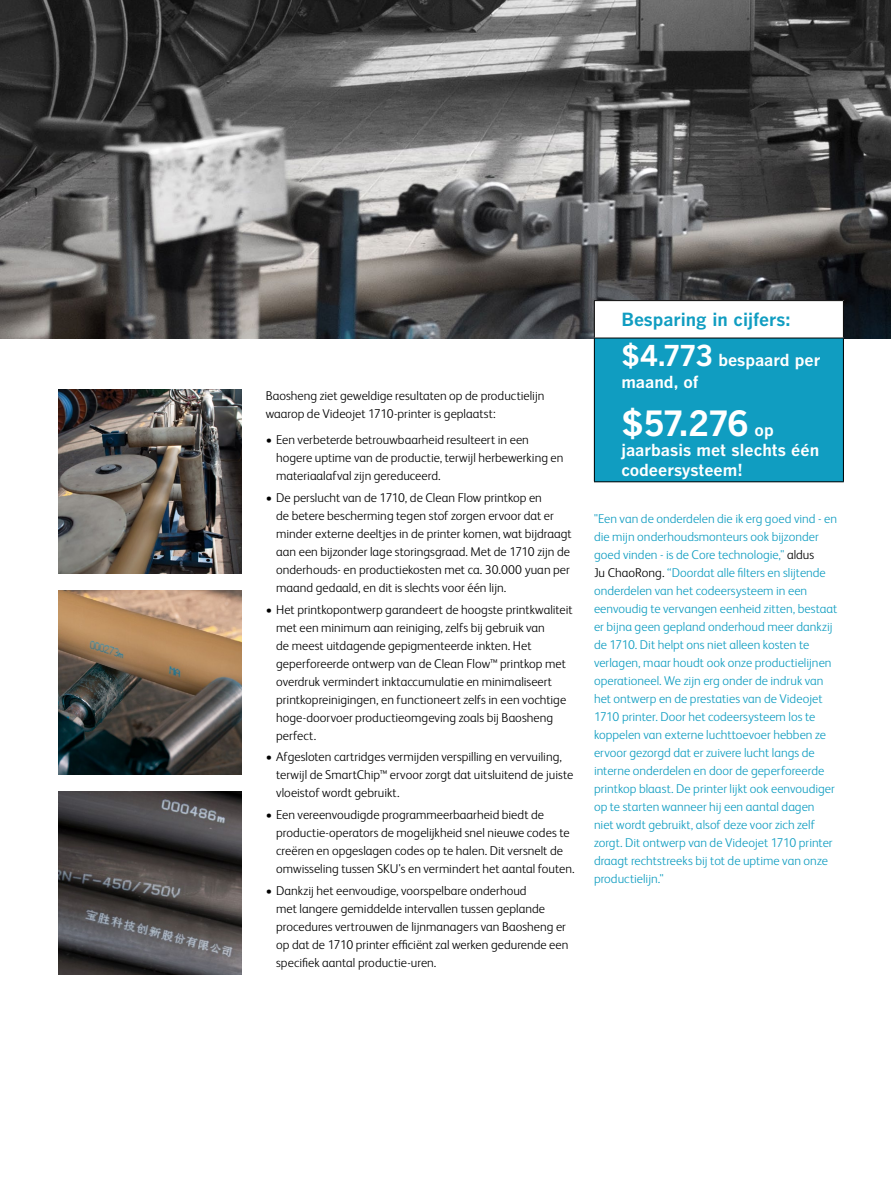
<style>
.page{position:relative;width:891px;height:1188px;background:#fff}
.page>*{position:absolute;margin:0;border:0;box-sizing:border-box;transform-origin:0 0}
.t1{font:700 34.5px "Benton Gothic";color:#fff}
.t2{font:700 18px "Benton Gothic";color:#109dc1}
.t3{font:700 16.5px/21.6px "Benton Gothic";color:#fff}
.t4{font:300 12.75px/18px "FS Albert Pro";color:#000}
.t5{font:300 12.75px/18px "FS Albert Pro";color:#109dc1}
.s1{font-size:28.5px}
.s2{font-size:16.5px}
.s3{color:#000}
</style>
<div class="page">
<img style="left:0;top:0;width:891px;height:338px">
<img style="left:58px;top:390px;width:184px;height:184px">
<img style="left:58px;top:591px;width:184px;height:183px">
<div style="left:594px;top:301px;width:249px;height:37px;background:#fff"></div>
<div style="left:594px;top:338px;width:249px;height:144px;background:#109dc1"></div>
<hr style="left:594px;top:300px;width:250px;height:1px;background:#000">
<hr style="left:594px;top:301px;width:1px;height:37px;background:#000">
<hr style="left:843px;top:301px;width:1px;height:37px;background:#000">
<hr style="left:594px;top:338px;width:250px;height:1px;background:#000">
<hr style="left:594px;top:338px;width:1px;height:143px;background:#000">
<hr style="left:843px;top:338px;width:1px;height:143px;background:#000">
<hr style="left:594px;top:481px;width:250px;height:1px;background:#000">
<img style="left:58px;top:791px;width:184px;height:184px">
<p class="t4" style="left:266px;top:386px;width:280px">Baosheng ziet geweldige resultaten op de productielijn waarop de Videojet 1710-printer is geplaatst:</p>
<p class="t4" style="left:276px;top:430px;width:289px;text-indent:-11px">• Een verbeterde betrouwbaarheid resulteert in een hogere uptime van de productie, terwijl herbewerking en materiaalafval zijn gereduceerd.</p>
<p class="t4" style="left:276px;top:488px;width:297px;text-indent:-11px">• De perslucht van de 1710, de Clean Flow printkop en<br>de betere bescherming tegen stof zorgen ervoor dat er minder externe deeltjes in de printer komen, wat bijdraagt aan een bijzonder lage storingsgraad. Met de 1710 zijn de onderhouds- en productiekosten met ca. 30.000 yuan per maand gedaald, en dit is slechts voor één lijn.</p>
<p class="t4" style="left:276px;top:600px;width:298px;text-indent:-11px">• Het printkopontwerp garandeert de hoogste printkwaliteit met een minimum aan reiniging, zelfs bij gebruik van<br>de meest uitdagende gepigmenteerde inkten. Het geperforeerde ontwerp van de Clean Flow™ printkop met overdruk vermindert inktaccumulatie en minimaliseert printkopreinigingen, en functioneert zelfs in een vochtige hoge-doorvoer productieomgeving zoals bij Baosheng perfect.</p>
<p class="t4" style="left:276px;top:747px;width:299px;text-indent:-11px">• Afgesloten cartridges vermijden verspilling en vervuiling, terwijl de SmartChip™ ervoor zorgt dat uitsluitend de juiste vloeistof wordt gebruikt.</p>
<p class="t4" style="left:276px;top:805px;width:300px;text-indent:-11px">• Een vereenvoudigde programmeerbaarheid biedt de productie-operators de mogelijkheid snel nieuwe codes te creëren en opgeslagen codes op te halen. Dit versnelt de omwisseling tussen SKU's en vermindert het aantal fouten.</p>
<p class="t4" style="left:276px;top:881px;width:294px;text-indent:-11px">• Dankzij het eenvoudige, voorspelbare onderhoud<br>met langere gemiddelde intervallen tussen geplande procedures vertrouwen de lijnmanagers van Baosheng er op dat de 1710 printer efficiënt zal werken gedurende een specifiek aantal productie-uren.</p>
<h2 class="t2" style="left:621px;top:309px;width:171px">Besparing in cijfers:</h2>
<p class="t3" style="left:621px;top:350px;width:201px"><span class="s1">$4.773</span> bespaard per maand, of</p>
<h1 class="t1" style="left:621px;top:404px;width:154px">$57.276 <span class="s2">op</span></h1>
<p class="t3" style="left:621px;top:440px;width:199px;line-height:19.8px">jaarbasis met slechts één codeersysteem!</p>
<p class="t5" style="left:594px;top:509px;width:245px">"Een van de onderdelen die ik erg goed vind - en die mijn onderhoudsmonteurs ook bijzonder goed vinden - is de Core technologie," <span class="s3">aldus<br>Ju ChaoRong.</span> “Doordat alle filters en slijtende onderdelen van het codeersysteem in een eenvoudig te vervangen eenheid zitten, bestaat er bijna geen gepland onderhoud meer dankzij de 1710. Dit helpt ons niet alleen kosten te verlagen, maar houdt ook onze productielijnen operationeel. We zijn erg onder de indruk van het ontwerp en de prestaties van de Videojet 1710 printer. Door het codeersysteem los te koppelen van externe luchttoevoer hebben ze ervoor gezorgd dat er zuivere lucht langs de interne onderdelen en door de geperforeerde printkop blaast. De printer lijkt ook eenvoudiger op te starten wanneer hij een aantal dagen niet wordt gebruikt, alsof deze voor zich zelf zorgt. Dit ontwerp van de Videojet 1710 printer draagt rechtstreeks bij tot de uptime van onze productielijn."</p>
</div>
